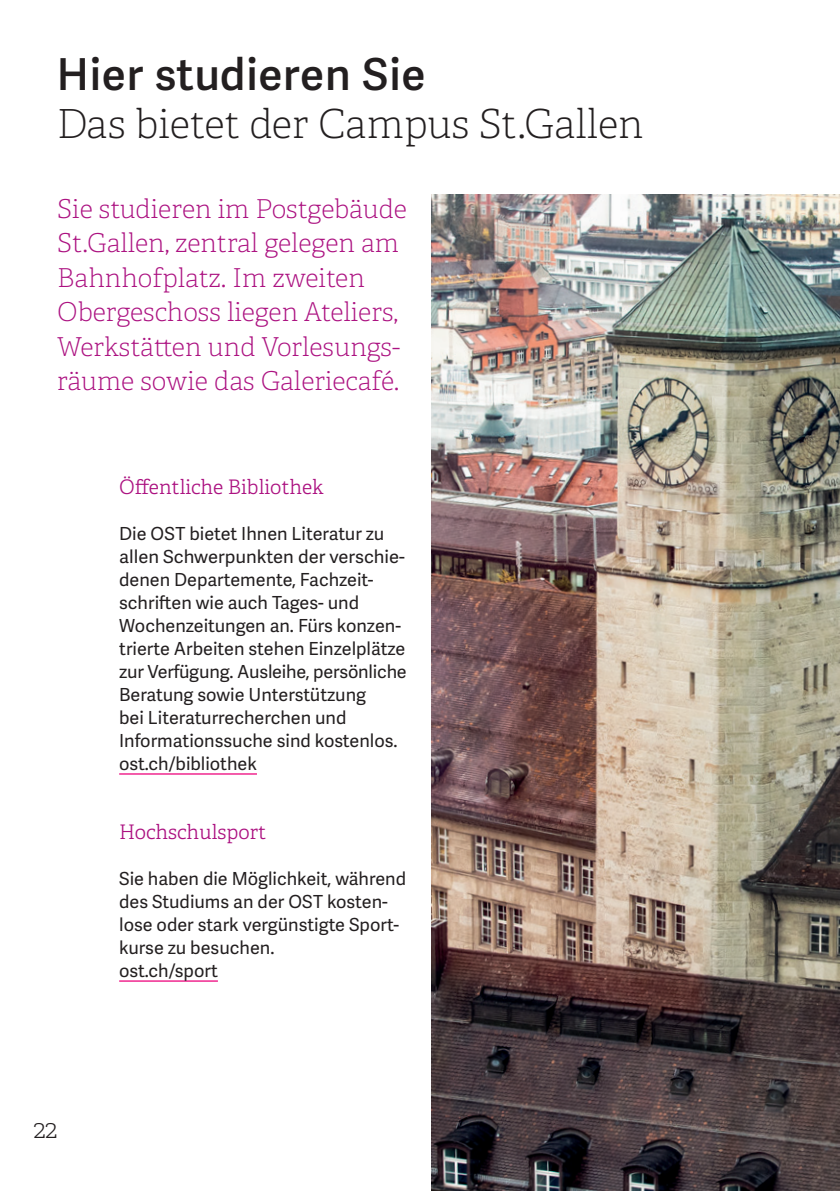
<style>
.page{position:relative;width:840px;height:1191px;background:#fff}
.page>*{position:absolute;margin:0;border:0;box-sizing:border-box;transform-origin:0 0}
.t1{font:600 44px "Adelle Sans";letter-spacing:.02em;color:#231f20}
.t2{font:100 40px "Adelle";color:#231f20}
.t3{font:100 26px/34.6px "Adelle";color:#ac1281}
.t4{font:100 26px "Adelle";color:#231f20}
.t5{font:300 20px "Adelle";color:#ac1281}
.t6{font:18px/23px "Adelle Sans";color:#231f20}
</style>
<div class="page">
<img style="left:431px;top:195px;width:408px;height:996px">
<hr style="left:119px;top:773px;width:138px;height:1px;background:#ed027c">
<hr style="left:119px;top:980px;width:99px;height:1px;background:#ed027c">
<h1 class="t1" style="left:57px;top:49px;width:370px">Hier studieren Sie</h1>
<h2 class="t2" style="left:57px;top:100px;width:588px">Das bietet der Campus St.Gallen</h2>
<h3 class="t3" style="left:57px;top:192px;width:351px">Sie studieren im Postgebäude<br>St.Gallen, zentral gelegen am<br>Bahnhofplatz. Im zweiten<br>Obergeschoss liegen Ateliers,<br>Werkstätten und Vorlesungs&shy;räume sowie das Galeriecafé.</h3>
<p class="t5" style="left:119px;top:474px;width:206px">Öffentliche Bibliothek</p>
<p class="t6" style="left:119px;top:522px;width:289px">Die OST bietet Ihnen Literatur zu allen Schwerpunkten der verschie&shy;denen Departemente, Fachzeit&shy;schriften wie auch Tages- und<br>Wochenzeitungen an. Fürs konzen&shy;trierte Arbeiten stehen Einzelplätze zur Verfügung. Ausleihe, persönliche<br>Beratung sowie Unterstützung<br>bei Literaturrecherchen und<br>Informationssuche sind kostenlos. ost.ch/bibliothek</p>
<h3 class="t4" style="left:33px;top:1113px;width:25px">22</h3>
<p class="t5" style="left:119px;top:819px;width:148px">Hochschulsport</p>
<p class="t6" style="left:119px;top:867px;width:288px">Sie haben die Möglichkeit, während des Studiums an der OST kosten&shy;lose oder stark vergünstigte Sport&shy;kurse zu besuchen.<br>ost.ch/sport</p>
</div>
